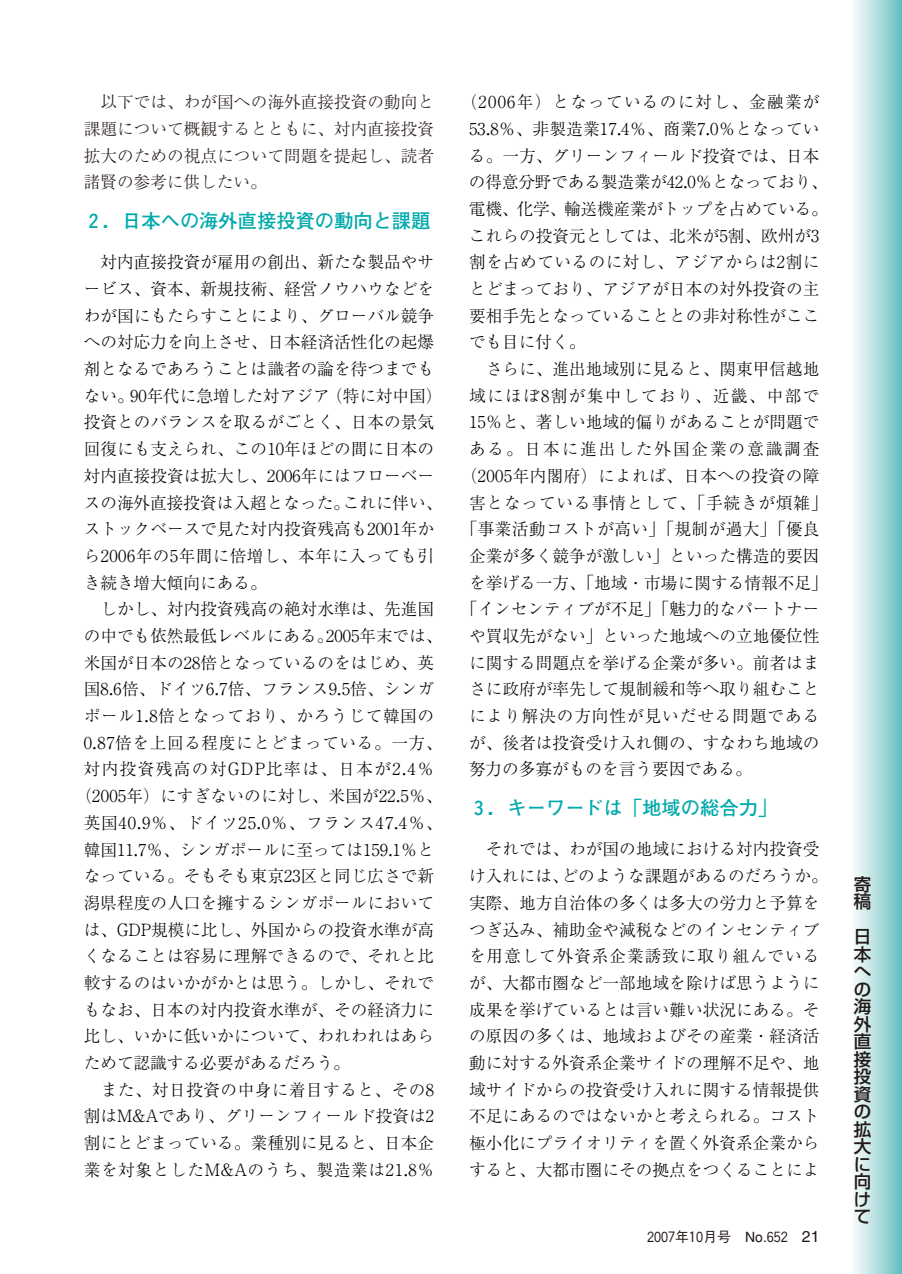
<style>
.page{position:relative;width:902px;height:1274px;background:#fff}
.page>*{position:absolute;margin:0;border:0;box-sizing:border-box;transform-origin:0 0}
.t1{font:700 19.25px "Futo Go B101";color:#00a9ac}
.t2{font:500 17.5px/17.5px "Shin Go";color:#231916}
.t3{font:300 16.62px/26.8px "Ryumin";letter-spacing:.005em;color:#000}
.t4{font:300 16.62px/26.8px "Ryumin";letter-spacing:.005em;color:#231916;text-align:justify}
.t5{font:300 16.62px "Ryumin";letter-spacing:.04em;color:#000}
.t6{font:300 16.62px "Ryumin";letter-spacing:.025em;color:#000}
.t7{font:300 16.62px "Ryumin";letter-spacing:.055em;color:#000}
.t8{font:300 16.62px "Ryumin";letter-spacing:.05em;color:#000}
.t9{font:300 16.62px "Ryumin";letter-spacing:.035em;color:#000}
.t10{font:300 16.62px "Ryumin";letter-spacing:.085em;color:#000}
.t11{font:300 16.62px "Ryumin";letter-spacing:.03em;color:#000}
.t12{font:300 16.62px "Ryumin";letter-spacing:.08em;color:#000}
.t13{font:300 16.62px "Ryumin";letter-spacing:.115em;color:#000}
.t14{font:14px "Gothic Num";color:#231916}
.s1{font-family:"Ryumin Num";font-weight:400}
.s2{font-family:"Rm Alpha";font-weight:400}
.s3{font-family:"Gothic BBB";font-weight:500}
.s4{font-family:"Helvetica";font-size:15.75px}
</style>
<div class="page">
<div style="left:853px;top:0;width:48px;height:1274px;background:linear-gradient(to right,#fcfbfb,#6ac2c4)"></div>
<p class="t4" style="left:84px;top:91px;width:352px;text-indent:17px">以下では、わが国への海外直接投資の動向と課題について概観するとともに、対内直接投資拡大のための視点について問題を提起し、読者諸賢の参考に供したい。</p>
<p class="t1" style="left:84px;top:214px;width:348px">２．日本への海外直接投資の動向と課題</p>
<p class="t3" style="left:84px;top:251px;width:360px;text-indent:17px">対内直接投資が雇用の創出、新たな製品やサービス、資本、新規技術、経営ノウハウなどをわが国にもたらすことにより、グローバル競争への対応力を向上させ、日本経済活性化の起爆剤となるであろうことは識者の論を待つまでもない。<span class="s1">90</span>年代に急増した対アジア（特に対中国）投資とのバランスを取るがごとく、日本の景気回復にも支えられ、この<span class="s1">10</span>年ほどの間に日本の対内直接投資は拡大し、<span class="s1">2006</span>年にはフローベースの海外直接投資は入超となった。これに伴い、ストックベースで見た対内投資残高も<span class="s1">2001</span>年から<span class="s1">2006</span>年の<span class="s1">5</span>年間に倍増し、本年に入っても引き続き増大傾向にある。</p>
<p class="t3" style="left:100px;top:598px;width:335px">しかし、対内投資残高の絶対水準は、先進国</p>
<p class="t3" style="left:84px;top:625px;width:360px">の中でも依然最低レベルにある。<span class="s1">2005</span>年末では、</p>
<p class="t3" style="left:84px;top:651px;width:352px">米国が日本の<span class="s1">28</span>倍となっているのをはじめ、英</p>
<p class="t3" style="left:84px;top:678px;width:352px">国<span class="s1">8</span><span class="s2">.</span><span class="s1">6</span>倍、ドイツ<span class="s1">6</span><span class="s2">.</span><span class="s1">7</span>倍、フランス<span class="s1">9</span><span class="s2">.</span><span class="s1">5</span>倍、シンガ</p>
<p class="t5" style="left:84px;top:710px;width:352px">ポール<span class="s1">1</span><span class="s2">.</span><span class="s1">8</span>倍となっており、かろうじて韓国の</p>
<p class="t9" style="left:84px;top:737px;width:360px"><span class="s1">0</span><span class="s2">.</span><span class="s1">87</span>倍を上回る程度にとどまっている。一方、</p>
<p class="t10" style="left:84px;top:763px;width:352px">対内投資残高の対<span class="s2">GDP</span>比率は、日本が<span class="s1">2</span><span class="s2">.</span><span class="s1">4</span>％</p>
<p class="t3" style="left:75px;top:785px;width:368px">（<span class="s1">2005</span>年）にすぎないのに対し、米国が<span class="s1">22</span><span class="s2">.</span><span class="s1">5</span>％、</p>
<p class="t8" style="left:84px;top:817px;width:360px">英国<span class="s1">40</span><span class="s2">.</span><span class="s1">9</span>％、ドイツ<span class="s1">25</span><span class="s2">.</span><span class="s1">0</span>％、フランス<span class="s1">47</span><span class="s2">.</span><span class="s1">4</span>％、</p>
<p class="t3" style="left:84px;top:838px;width:352px">韓国<span class="s1">11</span><span class="s2">.</span><span class="s1">7</span>％、シンガポールに至っては<span class="s1">159</span><span class="s2">.</span><span class="s1">1</span>％と</p>
<p class="t3" style="left:84px;top:865px;width:352px">なっている。そもそも東京<span class="s1">23</span>区と同じ広さで新</p>
<p class="t3" style="left:84px;top:891px;width:352px">潟県程度の人口を擁するシンガポールにおいて</p>
<p class="t3" style="left:84px;top:918px;width:352px">は、<span class="s2">GDP</span>規模に比し、外国からの投資水準が高</p>
<p class="t3" style="left:84px;top:945px;width:352px">くなることは容易に理解できるので、それと比</p>
<p class="t3" style="left:84px;top:972px;width:352px">較するのはいかがかとは思う。しかし、それで</p>
<p class="t3" style="left:84px;top:998px;width:352px">もなお、日本の対内投資水準が、その経済力に</p>
<p class="t3" style="left:84px;top:1025px;width:352px">比し、いかに低いかについて、われわれはあら</p>
<p class="t3" style="left:84px;top:1052px;width:267px">ためて認識する必要があるだろう。</p>
<p class="t11" style="left:101px;top:1084px;width:335px">また、対日投資の中身に着目すると、その<span class="s1">8</span></p>
<p class="t3" style="left:84px;top:1105px;width:352px">割は<span class="s2">M&amp;A</span>であり、グリーンフィールド投資は<span class="s1">2</span></p>
<p class="t3" style="left:84px;top:1132px;width:352px">割にとどまっている。業種別に見ると、日本企</p>
<p class="t5" style="left:84px;top:1164px;width:352px">業を対象とした<span class="s2">M&amp;A</span>のうち、製造業は<span class="s1">21</span><span class="s2">.</span><span class="s1">8</span>％</p>
<p class="t3" style="left:469px;top:91px;width:360px;text-indent:-8px">（<span class="s1">2006</span>年）となっているのに対し、金融業が<br><span class="s1">53</span><span class="s2">.</span><span class="s1">8</span>％、非製造業<span class="s1">17</span><span class="s2">.</span><span class="s1">4</span>％、商業<span class="s1">7</span><span class="s2">.</span><span class="s1">0</span>％となっている。一方、グリーンフィールド投資では、日本の得意分野である製造業が<span class="s1">42</span><span class="s2">.</span><span class="s1">0</span>％となっており、電機、化学、輸送機産業がトップを占めている。これらの投資元としては、北米が<span class="s1">5</span>割、欧州が<span class="s1">3</span>割を占めているのに対し、アジアからは<span class="s1">2</span>割にとどまっており、アジアが日本の対外投資の主要相手先となっていることとの非対称性がここでも目に付く。</p>
<p class="t3" style="left:485px;top:358px;width:335px">さらに、進出地域別に見ると、関東甲信越地</p>
<p class="t12" style="left:469px;top:390px;width:352px">域にほぼ<span class="s1">8</span>割が集中しており、近畿、中部で</p>
<p class="t3" style="left:469px;top:411px;width:352px"><span class="s1">15</span>％と、著しい地域的偏りがあることが問題で</p>
<p class="t13" style="left:469px;top:443px;width:352px">ある。日本に進出した外国企業の意識調査</p>
<p class="t6" style="left:460px;top:470px;width:360px">（<span class="s1">2005</span>年内閣府）によれば、日本への投資の障</p>
<p class="t7" style="left:469px;top:497px;width:360px">害となっている事情として、「手続きが煩雑」</p>
<p class="t6" style="left:460px;top:523px;width:360px">「事業活動コストが高い」「規制が過大」「優良</p>
<p class="t3" style="left:469px;top:545px;width:352px">企業が多く競争が激しい」といった構造的要因</p>
<p class="t3" style="left:469px;top:571px;width:360px">を挙げる一方、「地域・市場に関する情報不足」</p>
<p class="t3" style="left:460px;top:598px;width:360px">「インセンティブが不足」「魅力的なパートナー</p>
<p class="t3" style="left:469px;top:625px;width:352px">や買収先がない」といった地域への立地優位性</p>
<p class="t3" style="left:469px;top:651px;width:352px">に関する問題点を挙げる企業が多い。前者はま</p>
<p class="t3" style="left:469px;top:678px;width:352px">さに政府が率先して規制緩和等へ取り組むこと</p>
<p class="t7" style="left:469px;top:710px;width:352px">により解決の方向性が見いだせる問題である</p>
<p class="t3" style="left:469px;top:731px;width:352px">が、後者は投資受け入れ側の、すなわち地域の</p>
<p class="t3" style="left:469px;top:758px;width:284px">努力の多寡がものを言う要因である。</p>
<p class="t1" style="left:469px;top:801px;width:309px">３．キーワードは「地域の総合力」</p>
<p class="t3" style="left:469px;top:838px;width:360px;text-align:center">それでは、わが国の地域における対内投資受<br>け入れには、どのような課題があるのだろうか。実際、地方自治体の多くは多大の労力と予算をつぎ込み、補助金や減税などのインセンティブを用意して外資系企業誘致に取り組んでいるが、大都市圏など一部地域を除けば思うように成果を挙げているとは言い難い状況にある。その原因の多くは、地域およびその産業・経済活動に対する外資系企業サイドの理解不足や、地域サイドからの投資受け入れに関する情報提供不足にあるのではないかと考えられる。コスト極小化にプライオリティを置く外資系企業からすると、大都市圏にその拠点をつくることによ</p>
<p class="t14" style="left:647px;top:1230px;width:174px">2007<span class="s3">年</span>10<span class="s3">月号　No.</span>652 <span class="s4">21</span></p>
<p class="t2" style="left:853px;top:877px;width:19px">寄稿</p>
<p class="t2" style="left:853px;top:930px;width:19px;text-align:justify">日本への海外直接投資の拡大に向けて</p>
</div>
